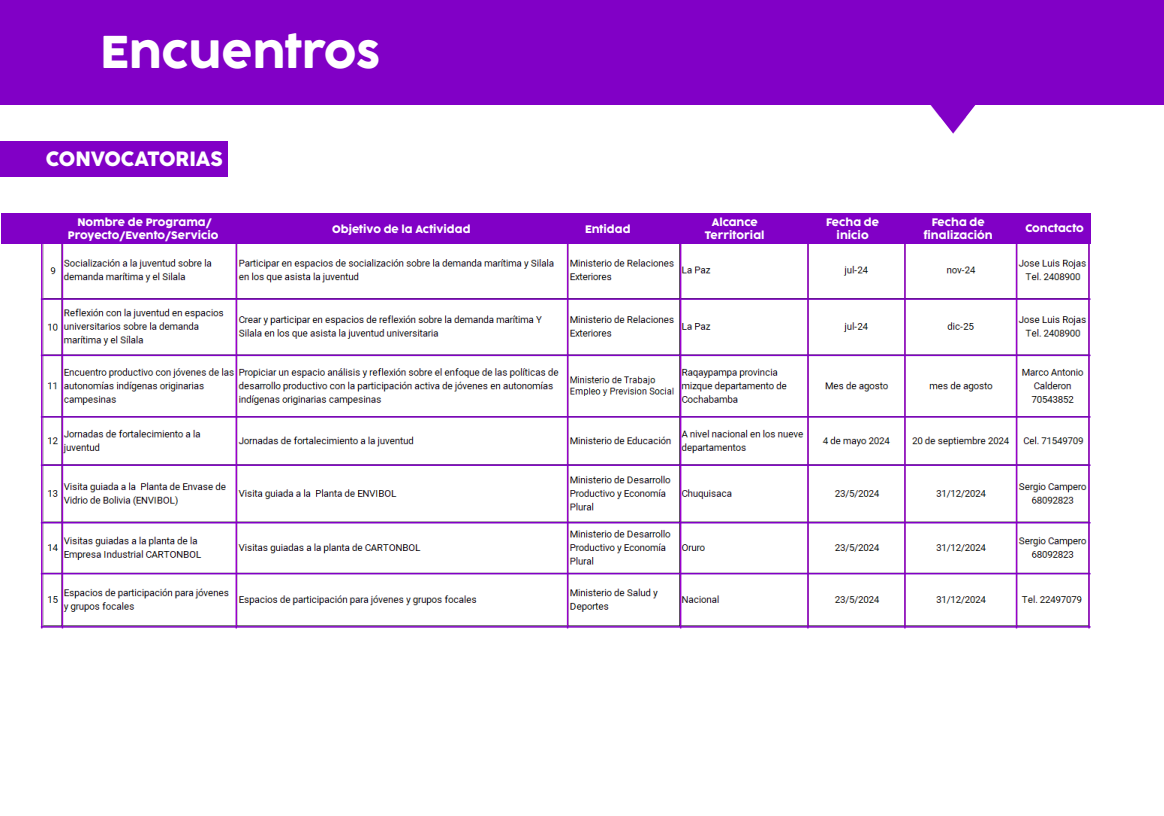
<style>
.page{position:relative;width:1164px;height:816px;background:#fff}
.page>*{position:absolute;margin:0;border:0;box-sizing:border-box;transform-origin:0 0}
.t1{font:42.53px "Cocogoose Pro Trial";color:#fff}
.t2{font:19.2px "Cocogoose Pro Trial";color:#fff}
.t3{font:10.12px/12.1px "Cocogoose Pro Trial";color:#fff;text-align:center}
</style>
<div class="page">
<div style="left:0;top:0;width:1164px;height:105px;background:#8100c6"></div>
<svg style="left:930px;top:105px;width:46px;height:28px"></svg>
<div style="left:0;top:141px;width:227px;height:36px;background:#8100c6"></div>
<img style="left:42px;top:243px;width:1046px;height:383px">
<hr style="left:41px;top:241px;width:1px;height:387px;background:#90c">
<hr style="left:62px;top:241px;width:1px;height:387px;background:#90c">
<hr style="left:235px;top:241px;width:2px;height:387px;background:#90c">
<hr style="left:567px;top:241px;width:1px;height:387px;background:#90c">
<hr style="left:680px;top:241px;width:1px;height:387px;background:#90c">
<hr style="left:807px;top:241px;width:1px;height:387px;background:#90c">
<hr style="left:904px;top:241px;width:1px;height:387px;background:#90c">
<hr style="left:1016px;top:241px;width:1px;height:387px;background:#90c">
<hr style="left:1088px;top:241px;width:2px;height:387px;background:#90c">
<div style="left:1px;top:213px;width:1089px;height:30px;background:#8100c6"></div>
<hr style="left:41px;top:298px;width:1049px;height:2px;background:#8100c6">
<hr style="left:41px;top:354px;width:1049px;height:2px;background:#8100c6">
<hr style="left:41px;top:416px;width:1049px;height:1px;background:#8100c6">
<hr style="left:41px;top:464px;width:1049px;height:1px;background:#8100c6">
<hr style="left:41px;top:521px;width:1049px;height:2px;background:#8100c6">
<hr style="left:41px;top:572px;width:1049px;height:2px;background:#8100c6">
<hr style="left:41px;top:626px;width:1049px;height:1px;background:#8100c6">
<h1 class="t1" style="left:100px;top:28px;width:281px">Encuentros</h1>
<h2 class="t2" style="left:46px;top:148px;width:178px">CONVOCATORIAS</h2>
<p class="t3" style="left:68px;top:217px;width:152px">Nombre de Programa/<br>Proyecto/Evento/Servicio</p>
<p class="t3" style="left:332px;top:223px;width:140px">Objetivo de la Actividad</p>
<p class="t3" style="left:585px;top:223px;width:47px">Entidad</p>
<p class="t3" style="left:705px;top:217px;width:61px">Alcance<br>Territorial</p>
<p class="t3" style="left:826px;top:217px;width:54px">Fecha de inicio</p>
<p class="t3" style="left:924px;top:217px;width:70px">Fecha de finalización</p>
<p class="t3" style="left:1025px;top:223px;width:60px">Conctacto</p>
</div>
